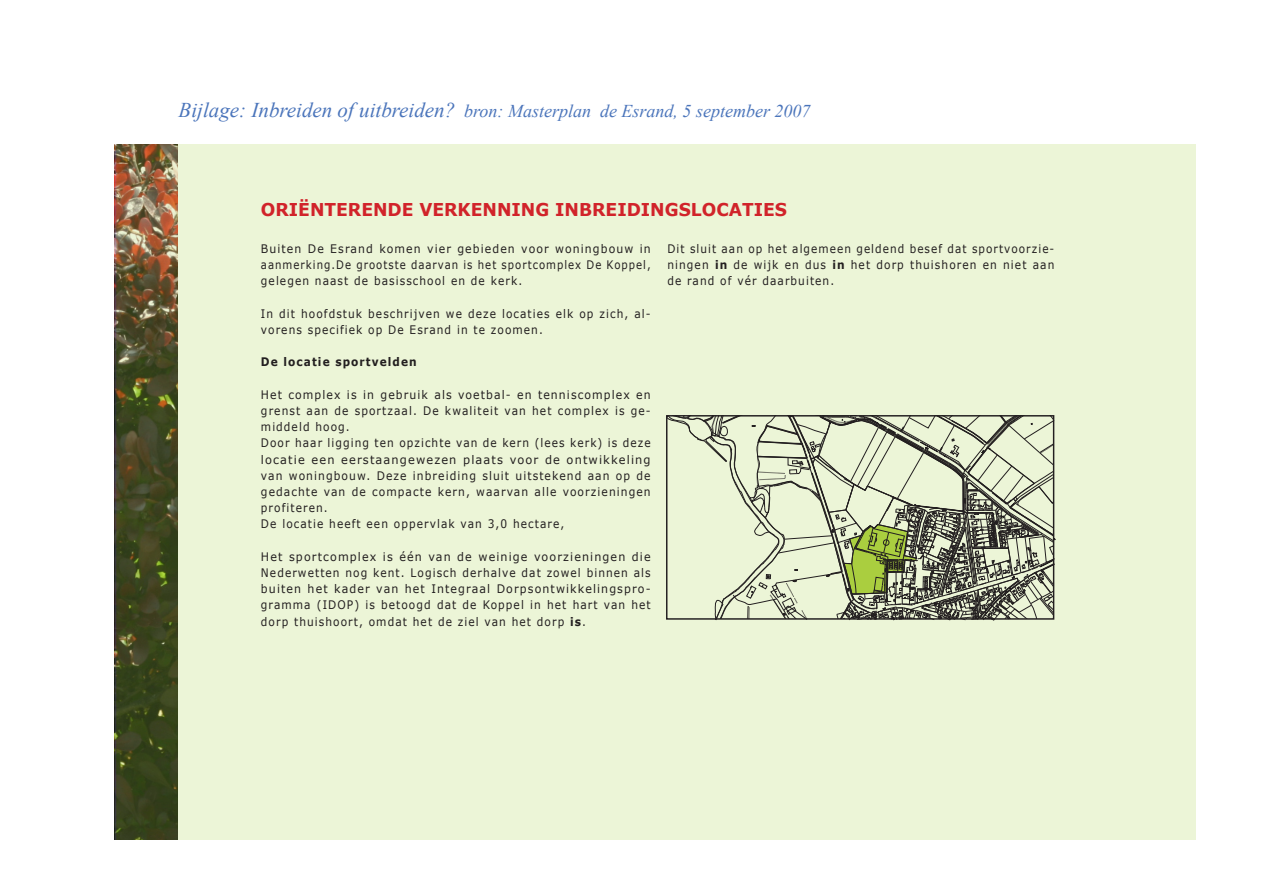
<style>
.page{position:relative;width:1263px;height:893px;background:#fff}
.page>*{position:absolute;margin:0;border:0;box-sizing:border-box;transform-origin:0 0}
.t1{font:italic 18px "Times New Roman";color:#4b75bb}
.t2{font:700 17.7px "Verdana";color:#d1232a}
.t3{font:11.85px/16.2px "Verdana";letter-spacing:.1em;color:#231f20;scale:.92 1}
.t4{font:11.85px/16.2px "Verdana";letter-spacing:.1em;color:#231f20;text-align:justify;scale:.94 1}
.t5{font:11.85px/16.2px "Verdana";letter-spacing:.1em;color:#231f20;text-align:justify;scale:.93 1}
.t6{font:11.85px/16.2px "Verdana";letter-spacing:.1em;color:#231f20;text-align:justify;scale:.89 1}
.t7{font:11.85px/16.2px "Verdana";letter-spacing:.1em;color:#231f20;scale:.9 1}
.t8{font:700 11.85px "Verdana";letter-spacing:.1em;color:#231f20;scale:.9 1}
.s1{font-size:21px}
.s2{font-weight:700}
</style>
<div class="page">
<div style="left:115px;top:145px;width:1081px;height:694px;background:#ecf5d7"></div>
<svg style="left:668px;top:416px;width:387px;height:204px;background:#bfc6ab"></svg>
<div style="left:666px;top:415px;width:388px;height:205px;border:1px solid #231f20"></div>
<p class="t1" style="left:179px;top:98px;width:633px"><span class="s1">Bijlage: Inbreiden of uitbreiden?</span> bron: Masterplan de Esrand, 5 september 2007</p>
<p class="t2" style="left:261px;top:198px;width:528px">ORIËNTERENDE VERKENNING INBREIDINGSLOCATIES</p>
<p class="t6" style="left:667px;top:240px;width:436px">Dit sluit aan op het algemeen geldend besef dat sportvoorzie&shy;ningen <span class="s2">in</span> de wijk en dus <span class="s2">in</span> het dorp thuishoren en niet aan de rand of vér daarbuiten.</p>
<p class="t5" style="left:261px;top:240px;width:421px">Buiten De Esrand komen vier gebieden voor woningbouw in aanmerking.De grootste daarvan is het sportcomplex De Koppel, gelegen naast de basisschool en de kerk.</p>
<p class="t7" style="left:261px;top:305px;width:434px">In dit hoofdstuk beschrijven we deze locaties elk op zich, al&shy;vorens specifiek op De Esrand in te zoomen.</p>
<p class="t8" style="left:261px;top:354px;width:175px">De locatie sportvelden</p>
<p class="t3" style="left:261px;top:386px;width:425px">Het complex is in gebruik als voetbal- en tenniscomplex en grenst aan de sportzaal. De kwaliteit van het complex is ge&shy;middeld hoog.<br>Door haar ligging ten opzichte van de kern (lees kerk) is deze locatie een eerstaangewezen plaats voor de ontwikkeling van woningbouw. Deze inbreiding sluit uitstekend aan op de gedachte van de compacte kern, waarvan alle voorzieningen profiteren.<br>De locatie heeft een oppervlak van 3,0 hectare,</p>
<p class="t4" style="left:261px;top:548px;width:416px">Het sportcomplex is één van de weinige voorzieningen die Nederwetten nog kent. Logisch derhalve dat zowel binnen als buiten het kader van het Integraal Dorpsontwikkelingspro&shy;gramma (IDOP) is betoogd dat de Koppel in het hart van het dorp thuishoort, omdat het de ziel van het dorp <span class="s2">is</span>.</p>
</div>
